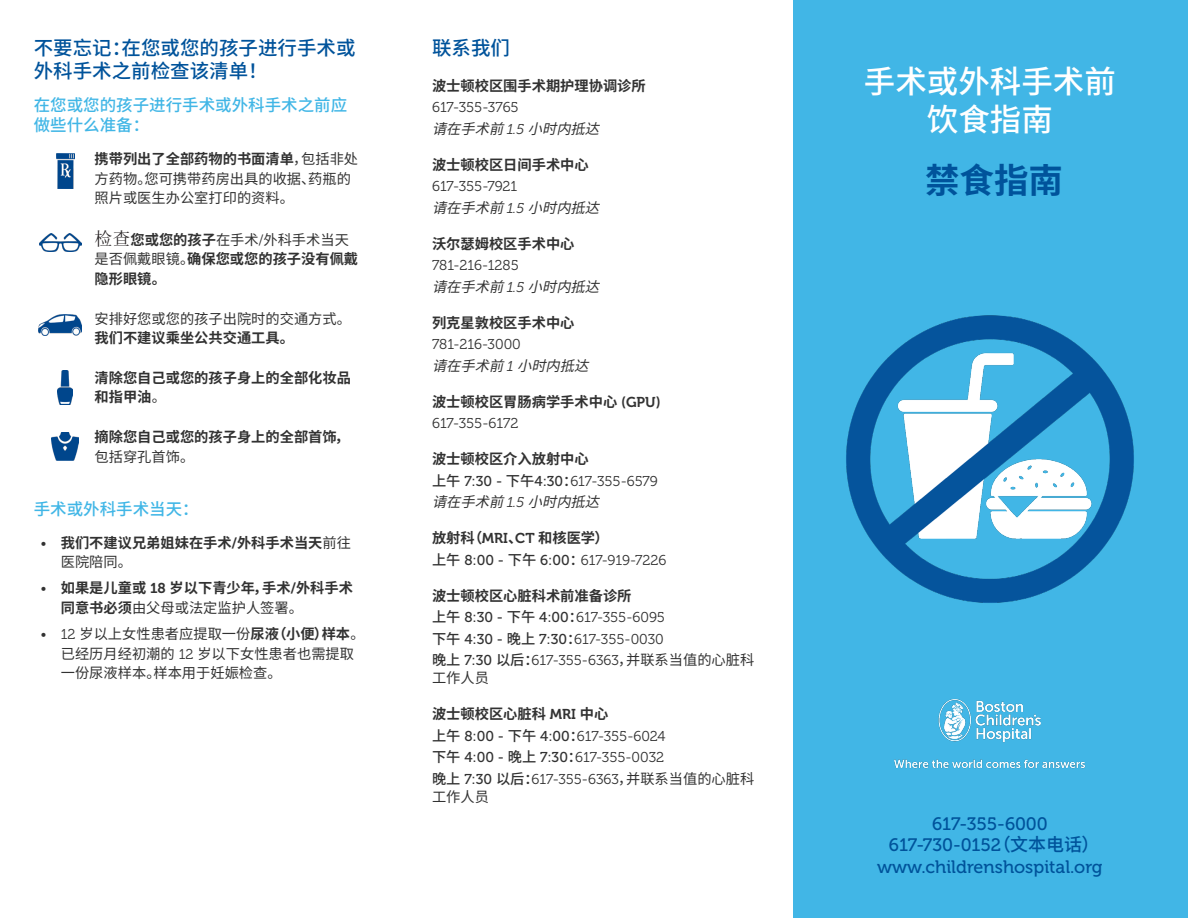
<style>
.page{position:relative;width:1188px;height:918px;background:#fff}
.page>*{position:absolute;margin:0;border:0;box-sizing:border-box;transform-origin:0 0}
.t1{font:700 34.5px "Source Han Sans CN";color:#00539b}
.t2{font:500 31.5px/37.8px "Source Han Sans CN";color:#fff;text-align:center}
.t3{font:500 19.5px/23.4px "Source Han Sans CN";color:#00539b}
.t4{font:18px "Museo 500";color:#00539b}
.t5{font:500 16.5px/19.8px "Source Han Sans CN";color:#41b6e6}
.t6{font:700 14.25px/19.5px "Source Han Sans CN";color:#323232}
.t7{font:14.25px "Museo 300";color:#323232}
.t8{font:14.25px/19.5px "Source Han Sans CN";color:#323232}
.t9{font:italic 14.25px "Source Han Sans CN";color:#323232}
.s1{font-weight:700}
.s2{font-family:"Sim Sun";font-weight:400;font-size:18px;color:#231f20}
.s3{font-weight:400}
.s4{font-family:"Museo 300";font-weight:400}
.s5{font-family:"Museo 700";font-weight:400}
.s6{font-family:"Museo 300"}
.s7{font-family:"Source Han Sans CN";font-weight:500}
.s8{font-family:"Museo 500"}
.s9{font-weight:500}
</style>
<div class="page">
<div style="left:793px;top:0;width:395px;height:918px;background:#41b6e6"></div>
<img style="left:894px;top:699px;width:192px;height:69px">
<img style="left:846px;top:315px;width:288px;height:288px">
<img style="left:38px;top:315px;width:43px;height:20px">
<img style="left:40px;top:233px;width:41px;height:18px">
<img style="left:51px;top:433px;width:28px;height:28px">
<img style="left:57px;top:370px;width:16px;height:34px">
<img style="left:56px;top:153px;width:19px;height:36px">
<p class="t3" style="left:34px;top:36px;width:323px">不要忘记：在您或您的孩子进行手术或外科手术之前检查该清单！</p>
<p class="t5" style="left:34px;top:96px;width:315px">在您或您的孩子进行手术或外科手术之前应做些什么准备：</p>
<p class="t8" style="left:95px;top:149px;width:265px"><span class="s1">携带列出了全部药物的书面清单</span>，包括非处方药物。您可携带药房出具的收据、药瓶的照片或医生办公室打印的资料。</p>
<p class="t6" style="left:95px;top:230px;width:265px"><span class="s2">检查</span>您或您的孩子<span class="s3">在手术</span><span class="s4">/</span><span class="s3">外科手术当天是否佩戴眼镜。</span>确保您或您的孩子没有佩戴隐形眼镜。</p>
<p class="t8" style="left:95px;top:309px;width:258px">安排好您或您的孩子出院时的交通方式。<span class="s1">我们不建议乘坐公共交通工具。</span></p>
<p class="t6" style="left:95px;top:368px;width:258px">清除您自己或您的孩子身上的全部化妆品和指甲油<span class="s3">。</span></p>
<p class="t6" style="left:95px;top:427px;width:256px">摘除您自己或您的孩子身上的全部首饰，<span class="s3">包括穿孔首饰。</span></p>
<p class="t5" style="left:34px;top:499px;width:167px">手术或外科手术当天：</p>
<p class="t6" style="left:61px;top:533px;width:292px;text-indent:-20px"><span class="s4">•</span> 我们不建议兄弟姐妹在手术<span class="s5">/</span>外科手术当天<span class="s3">前往医院陪同。</span></p>
<p class="t6" style="left:61px;top:579px;width:294px;text-indent:-20px"><span class="s4">•</span> 如果是儿童或 <span class="s5">18</span> 岁以下青少年，手术<span class="s5">/</span>外科手术同意书必须<span class="s3">由父母或法定监护人签署。</span></p>
<p class="t8" style="left:61px;top:625px;width:305px;text-indent:-20px"><span class="s6">• 12</span> 岁以上女性患者应提取一份<span class="s1">尿液（小便）样本</span>。已经历月经初潮的 <span class="s6">12</span> 岁以下女性患者也需提取一份尿液样本。样本用于妊娠检查。</p>
<p class="t3" style="left:432px;top:36px;width:79px">联系我们</p>
<p class="t6" style="left:432px;top:76px;width:215px">波士顿校区围手术期护理协调诊所</p>
<p class="t7" style="left:432px;top:99px;width:88px">617-355-3765</p>
<p class="t9" style="left:432px;top:120px;width:177px">请在手术前<span class="s6">1 . 5</span> 小时内抵达</p>
<p class="t6" style="left:432px;top:155px;width:158px">波士顿校区日间手术中心</p>
<p class="t7" style="left:432px;top:178px;width:87px">617-355-7921</p>
<p class="t9" style="left:432px;top:199px;width:177px">请在手术前<span class="s6">1 . 5</span> 小时内抵达</p>
<p class="t6" style="left:432px;top:234px;width:144px">沃尔瑟姆校区手术中心</p>
<p class="t7" style="left:432px;top:258px;width:88px">781-216-1285</p>
<p class="t9" style="left:432px;top:278px;width:177px">请在手术前<span class="s6">1 . 5</span> 小时内抵达</p>
<p class="t6" style="left:432px;top:313px;width:144px">列克星敦校区手术中心</p>
<p class="t7" style="left:432px;top:337px;width:90px">781-216-3000</p>
<p class="t9" style="left:432px;top:357px;width:167px">请在手术前<span class="s6">1</span> 小时内抵达</p>
<p class="t6" style="left:432px;top:392px;width:230px">波士顿校区胃肠病学手术中心 <span class="s5">(GPU)</span></p>
<p class="t7" style="left:432px;top:416px;width:88px">617-355-6172</p>
<p class="t6" style="left:432px;top:449px;width:158px">波士顿校区介入放射中心</p>
<p class="t7" style="left:432px;top:473px;width:227px"><span class="s7">上午</span> <span class="s8">7:30 -</span> <span class="s7">下午</span><span class="s8">4:30</span><span class="s7">：</span>617-355-6579</p>
<p class="t9" style="left:432px;top:494px;width:177px">请在手术前<span class="s6">1 . 5</span> 小时内抵达</p>
<p class="t6" style="left:432px;top:528px;width:178px">放射科（<span class="s5">MRI</span>、<span class="s5">CT</span> 和核医学）</p>
<p class="t7" style="left:432px;top:552px;width:236px"><span class="s7">上午</span> <span class="s8">8:00 -</span> <span class="s7">下午</span> <span class="s8">6:00</span><span class="s7">：</span>617-919-7226</p>
<p class="t6" style="left:432px;top:586px;width:201px">波士顿校区心脏科术前准备诊所</p>
<p class="t7" style="left:432px;top:610px;width:235px"><span class="s7">上午</span> <span class="s8">8:30 -</span> <span class="s7">下午</span> <span class="s8">4:00</span><span class="s7">：</span>617-355-6095</p>
<p class="t7" style="left:432px;top:631px;width:233px"><span class="s7">下午</span> <span class="s8">4:30 -</span> <span class="s7">晚上</span> <span class="s8">7:30</span><span class="s7">：</span>617-355-0030</p>
<p class="t8" style="left:432px;top:651px;width:324px;line-height:18px"><span class="s9">晚上</span> <span class="s8">7:30</span> <span class="s9">以后：</span><span class="s6">617-355-6363</span>，并联系当值的心脏科工作人员</p>
<p class="t6" style="left:432px;top:705px;width:178px">波士顿校区心脏科 <span class="s5">MRI</span> 中心</p>
<p class="t7" style="left:432px;top:728px;width:235px"><span class="s7">上午</span> <span class="s8">8:00 -</span> <span class="s7">下午</span> <span class="s8">4:00</span><span class="s7">：</span>617-355-6024</p>
<p class="t7" style="left:432px;top:750px;width:234px"><span class="s7">下午</span> <span class="s8">4:00 -</span> <span class="s7">晚上</span> <span class="s8">7:30</span><span class="s7">：</span>617-355-0032</p>
<p class="t8" style="left:432px;top:770px;width:324px;line-height:18px"><span class="s9">晚上</span> <span class="s8">7:30</span> <span class="s9">以后：</span><span class="s6">617-355-6363</span>，并联系当值的心脏科工作人员</p>
<p class="t2" style="left:864px;top:63px;width:253px">手术或外科手术前饮食指南</p>
<p class="t1" style="left:925px;top:161px;width:139px">禁食指南</p>
<p class="t4" style="left:932px;top:814px;width:117px">617-355-6000</p>
<p class="t4" style="left:889px;top:835px;width:212px">617-730-0152<span class="s7">（文本电话）</span></p>
<p class="t4" style="left:877px;top:857px;width:227px">www.childrenshospital.org</p>
</div>
